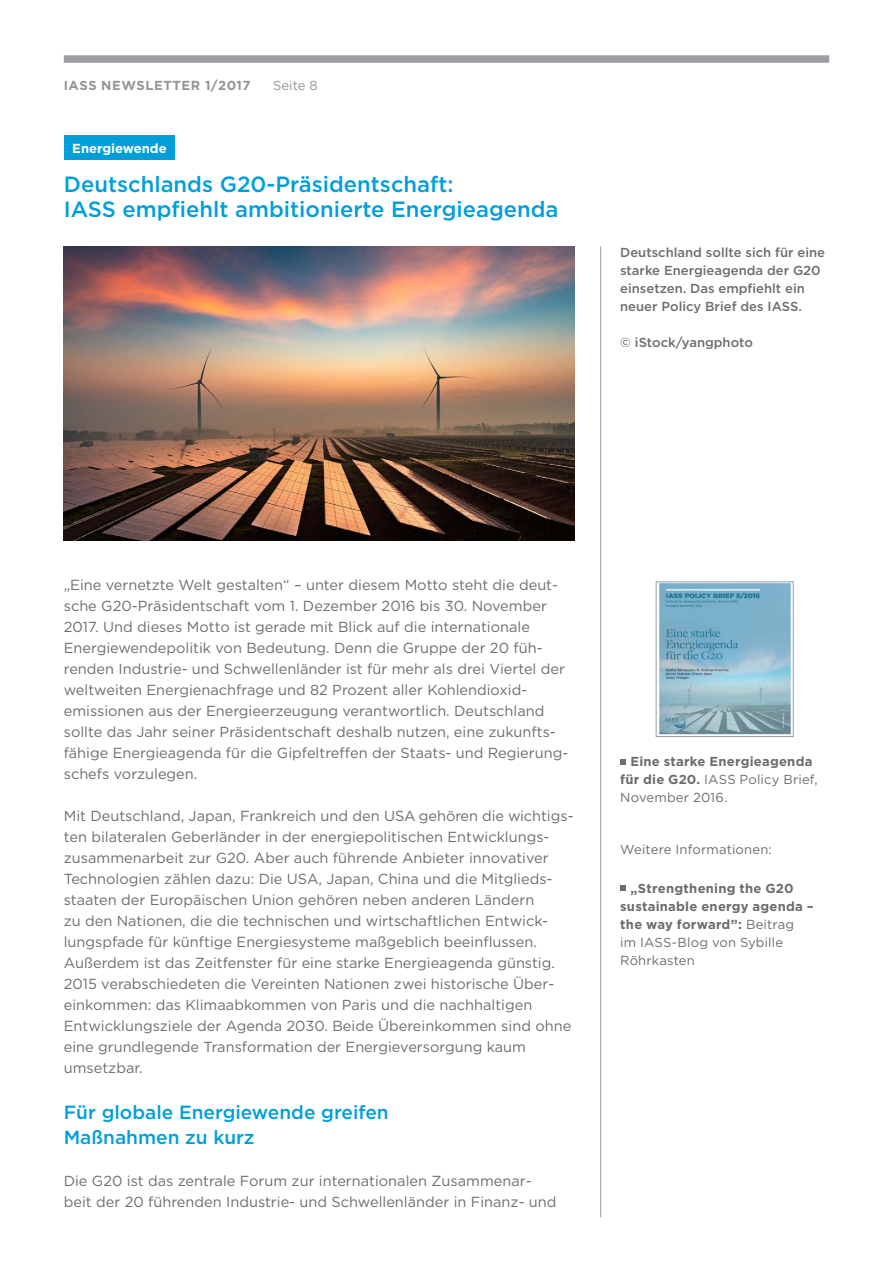
<style>
.page{position:relative;width:893px;height:1263px;background:#fff}
.page>*{position:absolute;margin:0;border:0;box-sizing:border-box;transform-origin:0 0}
.t1{font:500 22.05px/25px "Gotham";color:#009fda}
.t2{font:500 19.05px/25px "Gotham";color:#009fda}
.t3{font:14.55px/21px "Gotham";color:#6c6d70}
.t4{font:700 13.05px/18px "Gotham";letter-spacing:.015em;color:#6c6d70}
.t5{font:500 13.05px/18px "Gotham";color:#6c6d70}
.t6{font:13.05px "Gotham";letter-spacing:.01em;color:#6c6d70}
.t7{font:700 13.05px "Gotham";letter-spacing:.04em;color:#939598}
.t8{font:700 13.05px "Gotham";color:#fff}
.t9{font:13.05px "Gotham";color:#939598}
.s1{font-weight:400}
</style>
<div class="page">
<hr style="left:600px;top:247px;width:1px;height:970px;background:#9d9fa2">
<img style="left:64px;top:247px;width:510px;height:293px">
<div style="left:64px;top:135px;width:110px;height:25px;background:#009fda"></div>
<div style="left:64px;top:55px;width:765px;height:8px;background:#9d9fa2"></div>
<svg style="left:620px;top:759px;width:5px;height:5px"></svg>
<svg style="left:620px;top:885px;width:5px;height:5px"></svg>
<img style="left:658px;top:583px;width:133px;height:152px">
<div style="left:656px;top:581px;width:138px;height:156px;border:1px solid #9d9fa2"></div>
<p class="t7" style="left:64px;top:77px;width:60px">IASS Newslette</p>
<p class="t7" style="left:191px;top:77px;width:61px">r 1/2017</p>
<p class="t9" style="left:273px;top:77px;width:46px">Seite 8</p>
<p class="t8" style="left:72px;top:139px;width:96px">Energiewende</p>
<h1 class="t1" style="left:64px;top:172px;width:496px">Deutschlands G20-Präsidentschaft:<br>IASS empfiehlt ambitionierte Energieagenda</h1>
<p class="t5" style="left:620px;top:243px;width:206px">Deutschland sollte sich für eine starke Energieagenda der G20 einsetzen. Das empfiehlt ein neuer Policy Brief des IASS.</p>
<p class="t5" style="left:620px;top:333px;width:134px">© iStock/yangphoto</p>
<p class="t3" style="left:64px;top:574px;width:506px">„Eine vernetzte Welt gestalten“ – unter diesem Motto steht die deut&shy;sche G20-Präsidentschaft vom 1. Dezember 2016 bis 30. November 2017. Und dieses Motto ist gerade mit Blick auf die internationale Energiewendepolitik von Bedeutung. Denn die Gruppe der 20 füh&shy;renden Industrie- und Schwellenländer ist für mehr als drei Viertel der weltweiten Energienachfrage und 82 Prozent aller Kohlendioxid&shy;emissionen aus der Energieerzeugung verantwortlich. Deutschland sollte das Jahr seiner Präsidentschaft deshalb nutzen, eine zukunfts&shy;fähige Energieagenda für die Gipfeltreffen der Staats- und Regierung&shy;schefs vorzulegen.</p>
<p class="t3" style="left:64px;top:805px;width:511px">Mit Deutschland, Japan, Frankreich und den USA gehören die wichtigs&shy;ten bilateralen Geberländer in der energiepolitischen Entwicklungs&shy;zusammenarbeit zur G20. Aber auch führende Anbieter innovativer Technologien zählen dazu: Die USA, Japan, China und die Mitglieds&shy;staaten der Europäischen Union gehören neben anderen Ländern<br>zu den Nationen, die die technischen und wirtschaftlichen Entwick&shy;lungspfade für künftige Energiesysteme maßgeblich beeinflussen.<br>Außerdem ist das Zeitfenster für eine starke Energieagenda günstig.<br>2015 verabschiedeten die Vereinten Nationen zwei historische Über&shy;einkommen: das Klimaabkommen von Paris und die nachhaltigen Entwicklungsziele der Agenda 2030. Beide Übereinkommen sind ohne eine grundlegende Transformation der Energieversorgung kaum umsetzbar.</p>
<h2 class="t2" style="left:64px;top:1100px;width:326px">Für globale Energiewende greifen<br>Maßnahmen zu kurz</h2>
<p class="t3" style="left:64px;top:1170px;width:494px">Die G20 ist das zentrale Forum zur internationalen Zusammenar&shy;beit der 20 führenden Industrie- und Schwellenländer in Finanz- und</p>
<p class="t4" style="left:620px;top:753px;width:199px;text-indent:10px">Eine starke Energieagenda für die G20. <span class="s1">IASS Policy Brief,<br>November 2016.</span></p>
<p class="t6" style="left:620px;top:841px;width:153px">Weitere Informationen:</p>
<p class="t4" style="left:620px;top:879px;width:195px;text-indent:10px">„Strengthening the G20 sustainable energy agenda – the way forward”: <span class="s1">Beitrag<br>im IASS-Blog von Sybille<br>Röhrkasten</span></p>
</div>
